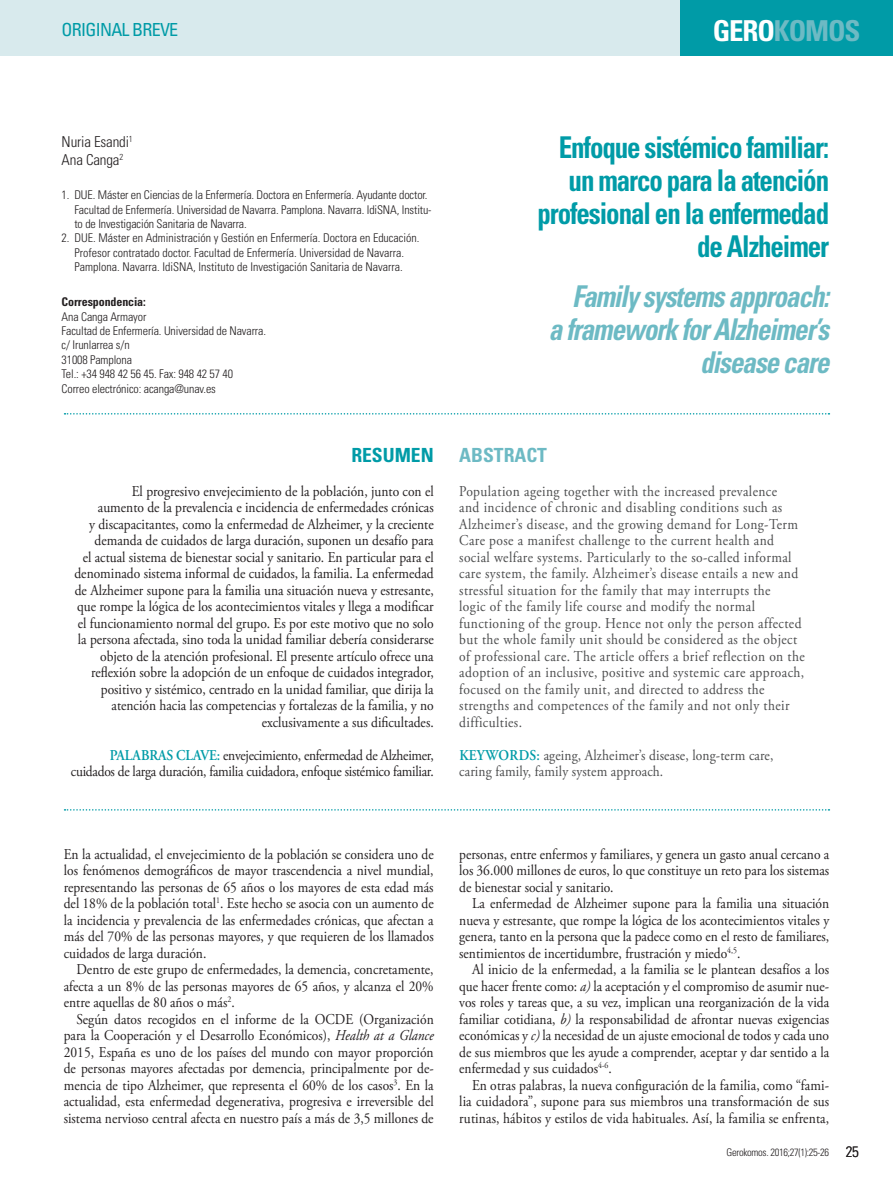
<style>
.page{position:relative;width:893px;height:1191px;background:#fff}
.page>*{position:absolute;margin:0;border:0;box-sizing:border-box;transform-origin:0 0}
.INC_-_Titulo_ESP{font:700 condensed 30px/33px "Univers LT Std";letter-spacing:-.04em;color:#009ba7;text-align:right;scale:.9 1}
.INC_-_Titulo_ING{font:italic 700 condensed 30px/33px "Univers LT Std";letter-spacing:-.04em;color:#6dbac4;text-align:right;scale:.9 1}
.t1{font:700 condensed 28.8px "Univers LT Std";letter-spacing:-.04em;color:#6dbac4}
.GAL_-_Cat_A{font:700 condensed 19.5px "Univers LT Std";color:#6dbac4}
.INC_-_Cat_A_ESP{font:700 condensed 19.5px "Univers LT Std";color:#009ba7}
.t2{font:condensed 18px "Univers LT Std";letter-spacing:-.04em;color:#009ba7}
.GAL_-_Galerada{font:15px/16.5px "Adobe Garamond Pro";color:#231f20;text-align:justify;scale:.9 1}
.INC_-_Gal_intro_ESP{font:15px/16.5px "Adobe Garamond Pro";color:#231f20;text-align:right;scale:.9 1}
.INC_-_Gal_intro_ENG{font:15px/16.5px "Adobe Garamond Pro";letter-spacing:.03em;color:#4b4c4d;scale:.9 1}
.GAL_-_Galerada_Prime{font:15px/16.5px "Adobe Garamond Pro";color:#231f20;text-align:justify;scale:.9 1}
.INC_-_Gal_intro_ESP-2{font:15px/16.5px "Adobe Garamond Pro";letter-spacing:-.02em;color:#231f20;text-align:right;scale:.9 1}
.INC_-_Gal_intro_ENG-2{font:15px/16.5px "Adobe Garamond Pro";letter-spacing:.01em;color:#4b4c4d;scale:.9 1}
.INC_-_Autores{font:300 condensed 15px "Univers LT Std";letter-spacing:-.01em;color:#231f20}
.INC_-_Carrecs___corr{font:300 condensed 12px/14.4px "Univers LT Std";letter-spacing:-.01em;color:#231f20}
.INC_-_Carrecs___corr-2{font:700 condensed 12px "Univers LT Std";letter-spacing:-.01em;color:#231f20}
.GEN_-_Numeración{font:300 condensed 10.5px "Univers LT Std";letter-spacing:-.03em;color:#231f20}
.s1{color:#fff}
.s2{font-weight:600;color:#009ba7}
.s3{font-style:italic}
.s4{font-size:15px}
</style>
<div class="page">
<div style="left:0;top:0;width:705px;height:55px;background:#d8eaed"></div>
<div style="left:680px;top:0;width:213px;height:55px;background:#009ba7"></div>
<svg style="left:65px;top:413px;width:764px;height:1px"></svg>
<svg style="left:65px;top:809px;width:764px;height:1px"></svg>
<p class="t2" style="left:62px;top:18px;width:118px">ORIGINAL BREVE</p>
<h2 class="t1" style="left:713px;top:13px;width:149px"><span class="s1">GERO</span>KOMOS</h2>
<p class="INC_-_Autores" style="left:62px;top:133px;width:73px">Nuria Esandi<sup>1</sup></p>
<p class="INC_-_Autores" style="left:62px;top:151px;width:63px">Ana Canga<sup>2</sup></p>
<p class="INC_-_Carrecs___corr" style="left:74px;top:188px;width:359px;text-indent:-13px">1. DUE. Máster en Ciencias de la Enfermería. Doctora en Enfermería. Ayudante doctor.<br>Facultad de Enfermería. Universidad de Navarra. Pamplona. Navarra. IdiSNA, Institu&shy;to de Investigación Sanitaria de Navarra.</p>
<p class="INC_-_Carrecs___corr" style="left:62px;top:231px;width:359px;text-align:center">2. DUE. Máster en Administración y Gestión en Enfermería. Doctora en Educación.<br>Profesor contratado doctor. Facultad de Enfermería. Universidad de Navarra.<br>Pamplona. Navarra. IdiSNA, Instituto de Investigación Sanitaria de Navarra.</p>
<p class="INC_-_Carrecs___corr-2" style="left:62px;top:294px;width:86px">Correspondencia:</p>
<p class="INC_-_Carrecs___corr" style="left:62px;top:309px;width:86px">Ana Canga Armayor</p>
<p class="INC_-_Carrecs___corr" style="left:62px;top:323px;width:206px">Facultad de Enfermería. Universidad de Navarra.</p>
<p class="INC_-_Carrecs___corr" style="left:62px;top:338px;width:70px">c/ Irunlarrea s/n</p>
<p class="INC_-_Carrecs___corr" style="left:62px;top:352px;width:72px">31008 Pamplona</p>
<p class="INC_-_Carrecs___corr" style="left:62px;top:367px;width:173px">Tel.: +34 948 42 56 45. Fax: 948 42 57 40</p>
<p class="INC_-_Carrecs___corr" style="left:62px;top:381px;width:156px">Correo electrónico: acanga@unav.es</p>
<p class="INC_-_Cat_A_ESP" style="left:351px;top:443px;width:84px">RESUMEN</p>
<p class="INC_-_Gal_intro_ESP" style="left:74px;top:483px;width:401px">El progresivo envejecimiento de la población, junto con el<br>aumento de la prevalencia e incidencia de enfermedades crónicas<br>y discapacitantes, como la enfermedad de Alzheimer, y la creciente demanda de cuidados de larga duración, suponen un desafío para<br>el actual sistema de bienestar social y sanitario. En particular para el denominado sistema informal de cuidados, la familia. La enfermedad de Alzheimer supone para la familia una situación nueva y estresante, que rompe la lógica de los acontecimientos vitales y llega a modificar el funcionamiento normal del grupo. Es por este motivo que no solo la persona afectada, sino toda la unidad familiar debería considerarse objeto de la atención profesional. El presente artículo ofrece una reflexión sobre la adopción de un enfoque de cuidados integrador, positivo y sistémico, centrado en la unidad familiar, que dirija la atención hacia las competencias y fortalezas de la familia, y no exclusivamente a sus dificultades.</p>
<p class="INC_-_Gal_intro_ESP-2" style="left:71px;top:747px;width:405px"><span class="s2">PALABRAS CLAVE:</span> envejecimiento, enfermedad de Alzheimer, cuidados de larga duración, familia cuidadora, enfoque sistémico familiar.</p>
<p class="INC_-_Titulo_ESP" style="left:537px;top:130px;width:326px">Enfoque sistémico familiar: un marco para la atención profesional en la enfermedad de Alzheimer</p>
<p class="INC_-_Titulo_ING" style="left:549px;top:280px;width:313px">Family systems approach:<br>a framework for Alzheimer’s disease care</p>
<p class="GAL_-_Cat_A" style="left:459px;top:443px;width:89px">ABSTRACT</p>
<p class="INC_-_Gal_intro_ENG" style="left:459px;top:483px;width:385px">Population ageing together with the increased prevalence<br>and incidence of chronic and disabling conditions such as Alzheimer’s disease, and the growing demand for Long-Term Care pose a manifest challenge to the current health and social welfare systems. Particularly to the so-called informal care system, the family. Alzheimer’s disease entails a new and stressful situation for the family that may interrupts the<br>logic of the family life course and modify the normal functioning of the group. Hence not only the person affected but the whole family unit should be considered as the object of professional care. The article offers a brief reflection on the adoption of an inclusive, positive and systemic care approach, focused on the family unit, and directed to address the strengths and competences of the family and not only their difficulties.</p>
<p class="INC_-_Gal_intro_ENG-2" style="left:459px;top:747px;width:351px"><span class="s2">KEYWORDS:</span> ageing, Alzheimer’s disease, long-term care, caring family, family system approach.</p>
<p class="GAL_-_Galerada_Prime" style="left:64px;top:846px;width:413px">En la actualidad, el envejecimiento de la población se considera uno de los fenómenos demográficos de mayor trascendencia a nivel mundial, representando las personas de 65 años o los mayores de esta edad más del 18% de la población total<sup>1</sup>. Este hecho se asocia con un aumento de la incidencia y prevalencia de las enfermedades crónicas, que afectan a más del 70% de las personas mayores, y que requieren de los llamados cuidados de larga duración.</p>
<p class="GAL_-_Galerada" style="left:64px;top:961px;width:412px;text-indent:13px">Dentro de este grupo de enfermedades, la demencia, concretamente, afecta a un 8% de las personas mayores de 65 años, y alcanza el 20% entre aquellas de 80 años o más<sup>2</sup>.</p>
<p class="GAL_-_Galerada" style="left:64px;top:1011px;width:413px;text-indent:13px">Según datos recogidos en el informe de la OCDE (Organización para la Cooperación y el Desarrollo Económicos), <span class="s3">Health at a Glance </span>2015, España es uno de los países del mundo con mayor proporción de personas mayores afectadas por demencia, principalmente por de&shy;mencia de tipo Alzheimer, que representa el 60% de los casos<sup>3</sup>. En la actualidad, esta enfermedad degenerativa, progresiva e irreversible del sistema nervioso central afecta en nuestro país a más de 3,5 millones de</p>
<p class="GAL_-_Galerada" style="left:459px;top:846px;width:413px">personas, entre enfermos y familiares, y genera un gasto anual cercano a los 36.000 millones de euros, lo que constituye un reto para los sistemas de bienestar social y sanitario.</p>
<p class="GAL_-_Galerada" style="left:459px;top:895px;width:413px;text-indent:13px">La enfermedad de Alzheimer supone para la familia una situación nueva y estresante, que rompe la lógica de los acontecimientos vitales y genera, tanto en la persona que la padece como en el resto de familiares, sentimientos de incertidumbre, frustración y miedo<sup>4,5</sup>.</p>
<p class="GAL_-_Galerada" style="left:459px;top:961px;width:413px;text-indent:13px">Al inicio de la enfermedad, a la familia se le plantean desafíos a los que hacer frente como: <span class="s3">a)</span> la aceptación y el compromiso de asumir nue&shy;vos roles y tareas que, a su vez, implican una reorganización de la vida familiar cotidiana, <span class="s3">b)</span> la responsabilidad de afrontar nuevas exigencias económicas y <span class="s3">c)</span> la necesidad de un ajuste emocional de todos y cada uno de sus miembros que les ayude a comprender, aceptar y dar sentido a la enfermedad y sus cuidados<sup>4-6</sup>.</p>
<p class="GAL_-_Galerada" style="left:459px;top:1077px;width:413px;text-indent:13px">En otras palabras, la nueva configuración de la familia, como “fami&shy;lia cuidadora”, supone para sus miembros una transformación de sus rutinas, hábitos y estilos de vida habituales. Así, la familia se enfrenta,</p>
<p class="GEN_-_Numeración" style="left:727px;top:1145px;width:134px">Gerokomos. 2016;27(1):25-26 <span class="s4">25</span></p>
</div>
